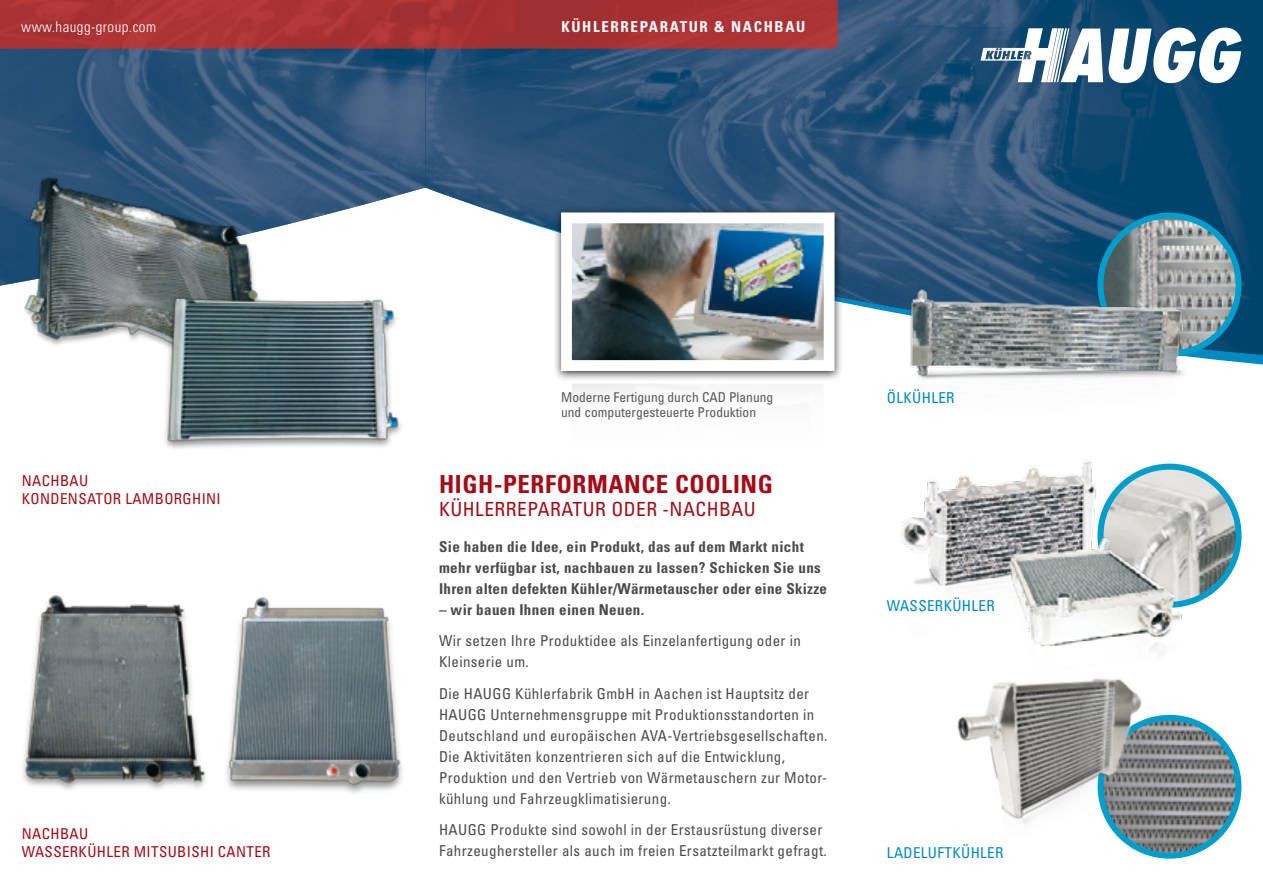
<style>
.page{position:relative;width:1263px;height:893px;background:#fff}
.page>*{position:absolute;margin:0;border:0;box-sizing:border-box;transform-origin:0 0}
.t1{font:700 condensed 24.9px "Univers";letter-spacing:.025em;color:#a60b16}
.t2{font:condensed 19.5px "Univers";letter-spacing:.025em;color:#a60b16}
.t3{font:condensed 15px/21px "Univers";letter-spacing:.025em;color:#4b4b4d}
.t4{font:700 condensed 15px/21px "Univers";letter-spacing:.025em;color:#4b4b4d}
.t5{font:condensed 15px/18px "Univers";letter-spacing:.025em;color:#a60b16}
.t6{font:condensed 15px "Univers";letter-spacing:.025em;color:#008ac2}
.t7{font:700 condensed 15px "Univers";letter-spacing:.11em;color:#fff}
.t8{font:300 condensed 15px "Univers";letter-spacing:.03em;color:#fff}
.t9{font:condensed 13.5px/15px "Univers";color:#58585a}
</style>
<div class="page">
<img style="left:0;top:49px;width:425px;height:237px">
<img style="left:425px;top:0;width:838px;height:355px">
<svg style="left:980px;top:28px;width:262px;height:55px"></svg>
<img style="left:20px;top:167px;width:258px;height:178px">
<img style="left:150px;top:290px;width:251px;height:159px">
<img style="left:23px;top:595px;width:183px;height:195px">
<img style="left:226px;top:597px;width:176px;height:196px">
<img style="left:1100px;top:467px;width:138px;height:138px;border-radius:69px">
<img style="left:1100px;top:216px;width:138px;height:138px;border-radius:69px">
<div style="left:1097px;top:213px;width:144px;height:144px;border:6px solid #009ecd;border-radius:50%"></div>
<img style="left:901px;top:461px;width:290px;height:192px">
<img style="left:893px;top:288px;width:309px;height:91px">
<img style="left:1101px;top:718px;width:137px;height:138px;border-radius:69px">
<div style="left:1098px;top:715px;width:143px;height:144px;border:6px solid #009ecd;border-radius:50%"></div>
<img style="left:957px;top:678px;width:194px;height:162px">
<div style="left:553px;top:207px;width:290px;height:174px;background:#000;opacity:.75"></div>
<img style="left:573px;top:224px;width:249px;height:135px">
<div style="left:561px;top:212px;width:273px;height:159px;border:11px solid #fff"></div>
<div style="left:561px;top:373px;width:273px;height:158px;border:11px solid #fff"></div>
<svg style="left:0;top:0;width:838px;height:49px;background:#a83234"></svg>
<p class="t8" style="left:21px;top:17px;width:136px">www.haugg-group.com</p>
<p class="t7" style="left:561px;top:17px;width:32px">Kühlerrepara</p>
<p class="t7" style="left:680px;top:17px;width:74px">tur &amp; Nach</p>
<p class="t7" style="left:774px;top:17px;width:32px">bau</p>
<p class="t9" style="left:561px;top:389px;width:214px">Moderne Fertigung durch CAD Planung und computergesteuerte Produktion</p>
<p class="t6" style="left:887px;top:388px;width:69px">ÖlKÜHLER</p>
<p class="t5" style="left:22px;top:472px;width:68px">Nachbau<br>Kondensat</p>
<p class="t5" style="left:103px;top:490px;width:105px">or Lamborghini</p>
<p class="t5" style="left:22px;top:824px;width:68px">Nachbau<br>Wasserkü</p>
<p class="t5" style="left:97px;top:842px;width:46px">hler Mits</p>
<p class="t5" style="left:168px;top:842px;width:60px">ubishi Canter</p>
<h1 class="t1" style="left:439px;top:469px;width:335px">HIGH-PERFORMANCE COOLING</h1>
<h2 class="t2" style="left:439px;top:497px;width:111px">Kü hlerReparat</h2>
<h2 class="t2" style="left:583px;top:497px;width:53px">ur oder</h2>
<h2 class="t2" style="left:662px;top:497px;width:95px">-Nachbau</h2>
<p class="t4" style="left:439px;top:536px;width:389px">Sie haben die Idee, ein Produkt, das auf dem Markt nicht mehr verfügbar ist, nachbauen zu lassen? Schicken Sie uns<br>Ihren alten defekten Kühler/Wärmetauscher oder eine Skizze</p>
<p class="t4" style="left:439px;top:599px;width:207px">– wir bauen Ihnen einen Neuen.</p>
<p class="t3" style="left:439px;top:630px;width:363px">Wir setzen Ihre Produktidee als Einzelanfertigung oder in<br>Kleinserie um.</p>
<p class="t3" style="left:439px;top:683px;width:54px">Die HAUGG</p>
<p class="t3" style="left:515px;top:683px;width:295px">Kühlerfabrik GmbH in Aachen ist Hauptsitz der</p>
<p class="t3" style="left:439px;top:704px;width:29px">HAUGG</p>
<p class="t3" style="left:439px;top:704px;width:390px;text-indent:51px">Unternehmensgruppe mit Produktionsstandorten in Deutschland und europäischen AVA-Vertriebsgesellschaften.<br>Die Aktivitäten konzentrieren sich auf die Entwicklung, Produktion und den Vertrieb von Wärmetauschern zur Motor&shy;kühlung und Fahrzeugklimatisierung.</p>
<p class="t3" style="left:439px;top:819px;width:29px">HAUGG</p>
<p class="t3" style="left:439px;top:819px;width:389px;text-align:right">Produkte sind sowohl in der Erstausrüstung diverser<br>Fahrzeughersteller als auch im freien Ersatzteilmarkt gefragt.</p>
<p class="t6" style="left:887px;top:596px;width:109px">WASSERKÜHLER</p>
<p class="t6" style="left:887px;top:843px;width:9px">Lade</p>
<p class="t6" style="left:921px;top:843px;width:26px">luftkü</p>
<p class="t6" style="left:971px;top:843px;width:25px">hler</p>
</div>
